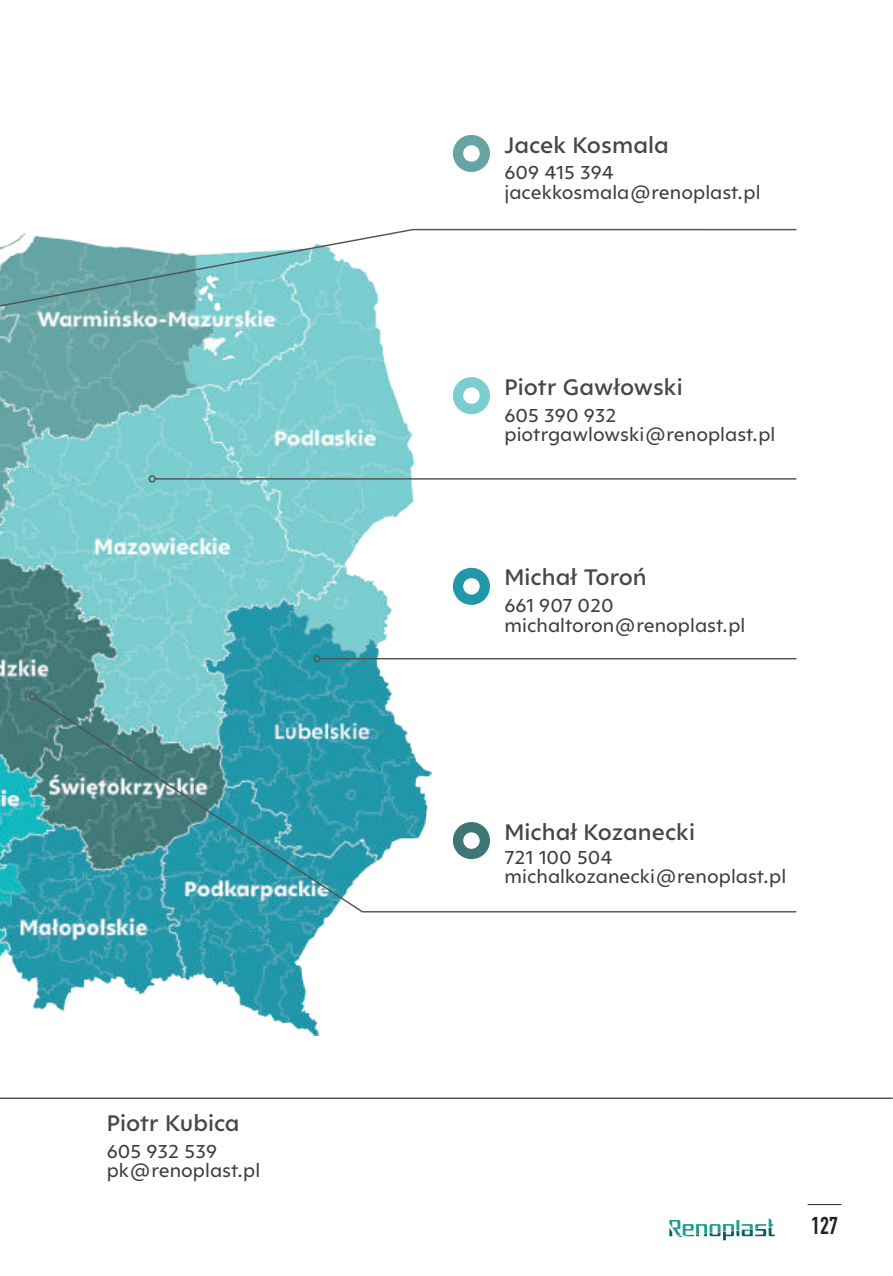
<style>
.page{position:relative;width:893px;height:1276px;background:#fff}
.page>*{position:absolute;margin:0;border:0;box-sizing:border-box;transform-origin:0 0}
.t1{font:700 24px "DIN Condensed";color:#231f20}
.t2{font:600 23.1px "Ricardo ALT";color:#464748}
.t3{font:500 19.2px/19.2px "Ricardo ALT";color:#3c3f40}
</style>
<div class="page">
<img style="left:0;top:319px;width:432px;height:716px">
<hr style="left:0;top:1097px;width:892px;height:2px;background:#505352">
<hr style="left:808px;top:1204px;width:33px;height:1px;background:#231f20">
<svg style="left:669px;top:1218px;width:106px;height:22px"></svg>
<hr style="left:320px;top:658px;width:476px;height:1px;background:#505352">
<div style="left:313px;top:655px;width:7px;height:7px;border:1px solid #505352;border-radius:50%"></div>
<hr style="left:155px;top:478px;width:641px;height:1px;background:#505352">
<div style="left:149px;top:475px;width:7px;height:7px;border:1px solid #505352;border-radius:50%"></div>
<svg style="left:33px;top:696px;width:764px;height:218px"></svg>
<div style="left:29px;top:692px;width:7px;height:8px;border:1px solid #505454;border-radius:50%"></div>
<svg style="left:0;top:228px;width:797px;height:91px"></svg>
<div style="left:453px;top:135px;width:37px;height:37px;border:10px solid #66a5a4;border-radius:50%"></div>
<div style="left:453px;top:822px;width:37px;height:37px;border:10px solid #3d7674;border-radius:50%"></div>
<div style="left:453px;top:377px;width:37px;height:37px;border:10px solid #7acdd0;border-radius:50%"></div>
<div style="left:453px;top:568px;width:37px;height:37px;border:10px solid #2197a9;border-radius:50%"></div>
<p class="t2" style="left:107px;top:1108px;width:134px">Piotr Kubica</p>
<p class="t3" style="left:107px;top:1141px;width:155px">605 932 539 pk@renoplast.pl</p>
<p class="t2" style="left:505px;top:131px;width:166px">Jacek Kosmala</p>
<p class="t3" style="left:505px;top:164px;width:257px">609 415 394 jacekkosmala@renoplast.pl</p>
<p class="t2" style="left:505px;top:373px;width:180px">Piotr Gawłowski</p>
<p class="t3" style="left:505px;top:406px;width:272px">605 390 932 piotrgawlowski@renoplast.pl</p>
<p class="t2" style="left:505px;top:564px;width:144px">Michał Toroń</p>
<p class="t3" style="left:505px;top:596px;width:242px">661 907 020 michaltoron@renoplast.pl</p>
<p class="t2" style="left:505px;top:818px;width:192px">Michał Kozanecki</p>
<p class="t3" style="left:505px;top:848px;width:283px">721 100 504 michalkozanecki@renoplast.pl</p>
<p class="t1" style="left:811px;top:1209px;width:28px">127</p>
</div>
